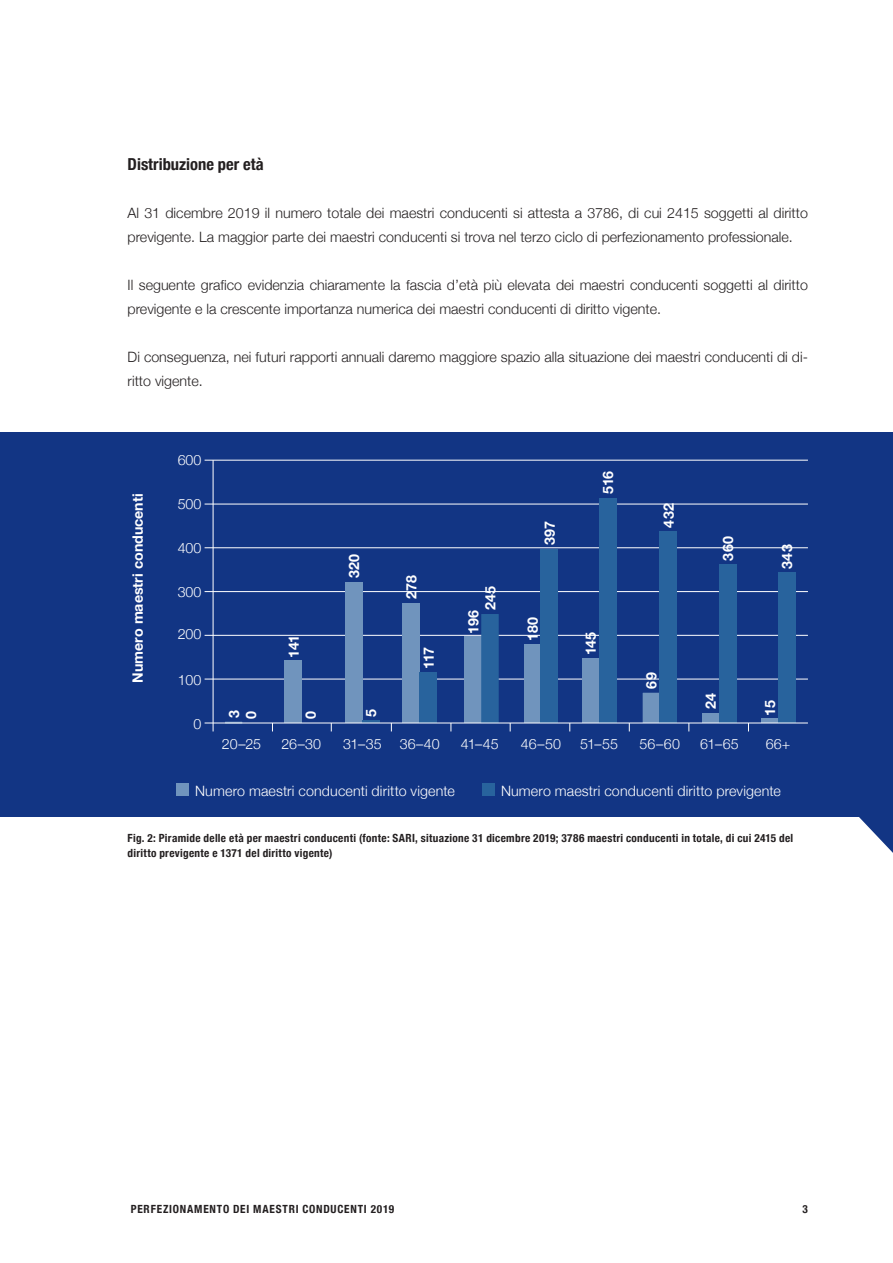
<style>
.page{position:relative;width:893px;height:1263px;background:#fff}
.page>*{position:absolute;margin:0;border:0;box-sizing:border-box;transform-origin:0 0}
.t1{font:700 condensed 16.5px "Helvetica Neue";color:#231f20}
.t2{font:300 14.25px/24px "Helvetica Neue";color:#231f20}
.t3{font:300 14.25px "Helvetica Neue";letter-spacing:.005em;color:#fff}
.t4{font:700 14.25px/17px "Helvetica Neue";color:#fff}
.t5{font:700 condensed 11.25px/15px "Helvetica Neue";letter-spacing:.03em;color:#231f20}
.t6{font:700 condensed 11.25px "Helvetica Neue";letter-spacing:.07em;color:#231f20}
</style>
<div class="page">
<div style="left:0;top:433px;width:893px;height:384px;background:#123584"></div>
<div style="left:176px;top:783px;width:13px;height:13px;background:#7094bd"></div>
<div style="left:482px;top:783px;width:13px;height:13px;background:#28639d"></div>
<hr style="left:205px;top:635px;width:603px;height:1px;background:#fff">
<hr style="left:205px;top:591px;width:603px;height:1px;background:#fff">
<hr style="left:205px;top:679px;width:603px;height:1px;background:#fff">
<hr style="left:205px;top:504px;width:603px;height:1px;background:#fff">
<hr style="left:205px;top:547px;width:603px;height:1px;background:#fff">
<hr style="left:205px;top:460px;width:603px;height:1px;background:#fff">
<hr style="left:213px;top:460px;width:1px;height:263px;background:#fff">
<svg style="left:225px;top:722px;width:17px;height:1px"></svg>
<div style="left:285px;top:660px;width:17px;height:63px;background:#7094bd"></div>
<div style="left:403px;top:603px;width:17px;height:120px;background:#7094bd"></div>
<div style="left:420px;top:673px;width:17px;height:50px;background:#28639d"></div>
<div style="left:345px;top:582px;width:17px;height:141px;background:#7094bd"></div>
<hr style="left:362px;top:720px;width:17px;height:3px;background:#28639d">
<div style="left:464px;top:637px;width:17px;height:86px;background:#7094bd"></div>
<div style="left:481px;top:614px;width:17px;height:109px;background:#28639d"></div>
<div style="left:524px;top:645px;width:17px;height:78px;background:#7094bd"></div>
<div style="left:541px;top:549px;width:17px;height:174px;background:#28639d"></div>
<div style="left:582px;top:658px;width:17px;height:65px;background:#7094bd"></div>
<div style="left:599px;top:498px;width:17px;height:225px;background:#28639d"></div>
<div style="left:643px;top:693px;width:17px;height:30px;background:#7094bd"></div>
<div style="left:660px;top:532px;width:17px;height:191px;background:#28639d"></div>
<div style="left:702px;top:713px;width:17px;height:10px;background:#7094bd"></div>
<div style="left:719px;top:565px;width:17px;height:158px;background:#28639d"></div>
<div style="left:761px;top:718px;width:17px;height:5px;background:#7094bd"></div>
<div style="left:778px;top:573px;width:17px;height:150px;background:#28639d"></div>
<hr style="left:205px;top:723px;width:603px;height:1px;background:#fff">
<svg style="left:859px;top:817px;width:34px;height:36px"></svg>
<p class="t1" style="left:128px;top:150px;width:138px">Distribuzione per età</p>
<p class="t2" style="left:128px;top:200px;width:682px">Al 31 dicembre 2019 il numero totale dei maestri conducenti si attesta a 3786, di cui 2415 soggetti al diritto previgente. La maggior parte dei maestri conducenti si trova nel terzo ciclo di perfezionamento professionale.</p>
<p class="t2" style="left:128px;top:272px;width:682px">Il seguente grafico evidenzia chiaramente la fascia d’età più elevata dei maestri conducenti soggetti al diritto previgente e la crescente importanza numerica dei maestri conducenti di diritto vigente.</p>
<p class="t2" style="left:128px;top:344px;width:682px">Di conseguenza, nei futuri rapporti annuali daremo maggiore spazio alla situazione dei maestri conducenti di di&shy;ritto vigente.</p>
<p class="t4" style="left:130px;top:683px;width:191px;rotate:-90deg">Numero maestri conducenti</p>
<p class="t3" style="left:178px;top:448px;width:25px">600</p>
<p class="t4" style="left:600px;top:494px;width:25px;rotate:-90deg">516</p>
<p class="t3" style="left:178px;top:492px;width:25px">500</p>
<p class="t3" style="left:178px;top:536px;width:25px">400</p>
<p class="t3" style="left:178px;top:580px;width:25px">300</p>
<p class="t3" style="left:178px;top:622px;width:25px">200</p>
<p class="t4" style="left:286px;top:658px;width:24px;rotate:-90deg">141</p>
<p class="t4" style="left:346px;top:578px;width:26px;rotate:-90deg">320</p>
<p class="t4" style="left:403px;top:599px;width:26px;rotate:-90deg">278</p>
<p class="t4" style="left:421px;top:669px;width:24px;rotate:-90deg">117</p>
<p class="t4" style="left:465px;top:610px;width:26px;text-indent:-24px;rotate:-90deg">196<br>245</p>
<p class="t4" style="left:542px;top:545px;width:26px;rotate:-90deg">397</p>
<p class="t4" style="left:525px;top:641px;width:25px;rotate:-90deg">180</p>
<p class="t4" style="left:583px;top:655px;width:25px;rotate:-90deg">145</p>
<p class="t4" style="left:660px;top:528px;width:26px;rotate:-90deg">432</p>
<p class="t4" style="left:720px;top:560px;width:26px;rotate:-90deg">360</p>
<p class="t4" style="left:779px;top:569px;width:26px;rotate:-90deg">343</p>
<p class="t3" style="left:178px;top:668px;width:25px">100</p>
<p class="t4" style="left:643px;top:689px;width:18px;rotate:-90deg">69</p>
<p class="t3" style="left:194px;top:712px;width:9px">0</p>
<p class="t4" style="left:226px;top:719px;width:10px;rotate:-90deg">3<br>0</p>
<p class="t4" style="left:303px;top:719px;width:9px;rotate:-90deg">0</p>
<p class="t4" style="left:363px;top:717px;width:9px;rotate:-90deg">5</p>
<p class="t4" style="left:703px;top:709px;width:18px;rotate:-90deg">24</p>
<p class="t4" style="left:762px;top:715px;width:17px;rotate:-90deg">15</p>
<p class="t3" style="left:222px;top:733px;width:41px">20–25</p>
<p class="t3" style="left:281px;top:733px;width:41px">26–30</p>
<p class="t3" style="left:343px;top:733px;width:40px">31–35</p>
<p class="t3" style="left:400px;top:733px;width:42px">36–40</p>
<p class="t3" style="left:461px;top:732px;width:39px">41–45</p>
<p class="t3" style="left:521px;top:732px;width:42px">46–50</p>
<p class="t3" style="left:580px;top:733px;width:39px">51–55</p>
<p class="t3" style="left:640px;top:733px;width:42px">56–60</p>
<p class="t3" style="left:700px;top:733px;width:40px">61–65</p>
<p class="t3" style="left:766px;top:733px;width:26px">66+</p>
<p class="t3" style="left:195px;top:779px;width:261px">Numero maestri conducenti diritto vigente</p>
<p class="t3" style="left:501px;top:779px;width:281px">Numero maestri conducenti diritto previgente</p>
<p class="t5" style="left:128px;top:829px;width:667px">Fig. 2: Piramide delle età per maestri conducenti (fonte: SARI, situazione 31 dicembre 2019; 3786 maestri conducenti in totale, di cui 2415 del diritto previgente e 1371 del diritto vigente)</p>
<p class="t6" style="left:131px;top:1199px;width:265px">PERFEZIONAMENTO DEI MAESTRI CONDUCENTI 2019</p>
<p class="t5" style="left:802px;top:1200px;width:7px">3</p>
</div>
